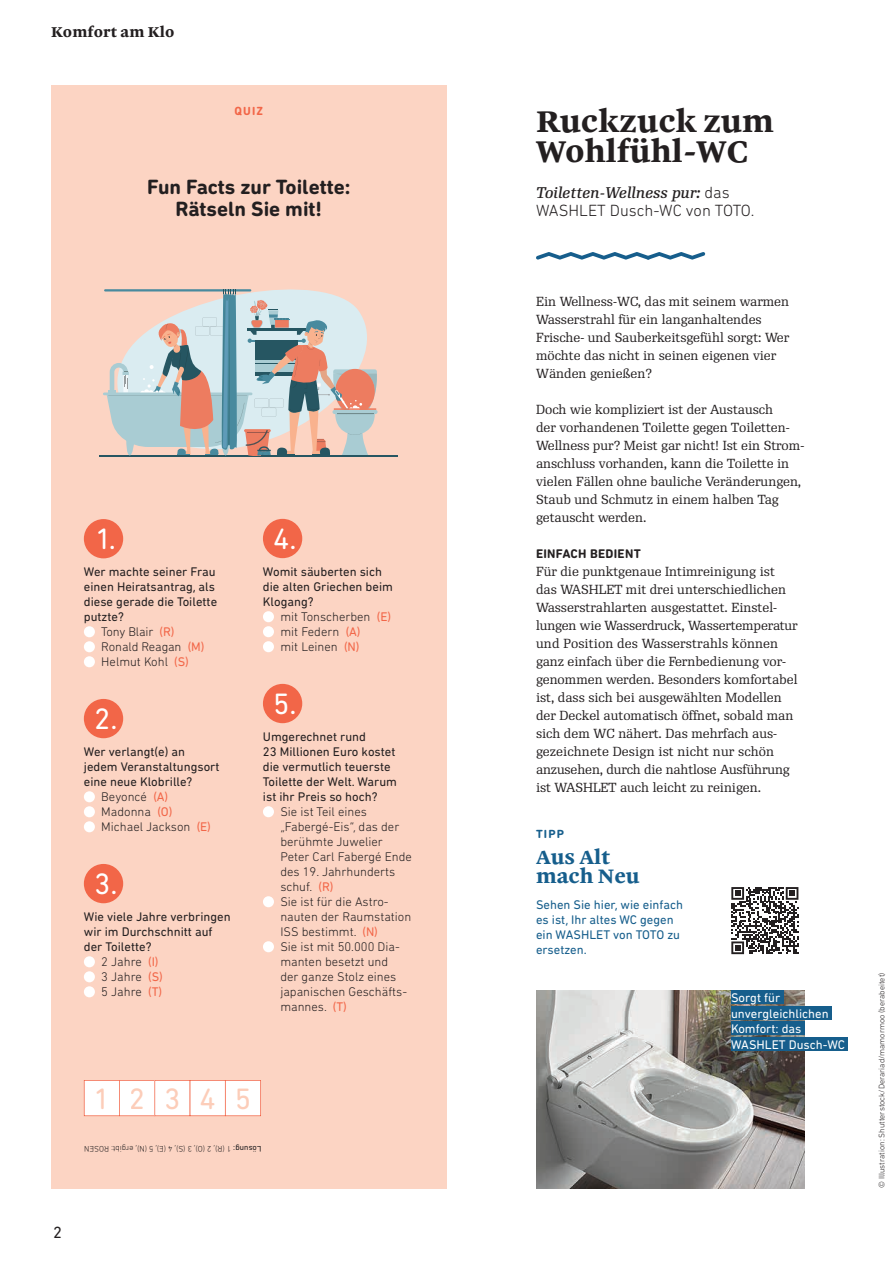
<style>
.page{position:relative;width:893px;height:1263px;background:#fff}
.page>*{position:absolute;margin:0;border:0;box-sizing:border-box;transform-origin:0 0}
.t1{font:700 30px/30px "Malabar LTW02";color:#231f20}
.t2{font:30px "DIN Next Rounded LT Pro";color:#fff}
.t3{font:30px "DIN Next Rounded LT Pro";letter-spacing:.635em;color:#fccdb9}
.t4{font:700 21px/22.5px "DIN Next Rounded LT Pro";color:#231f20;text-align:center}
.t5{font:700 19.5px/19.5px "Malabar LTW02";color:#165e8c}
.t6{font:300 16.5px "DIN Next Rounded LT Pro";color:#231f20}
.t7{font:16.5px "DIN Next Rounded LT Pro";color:#231f20}
.t8{font:italic 15px "Re Public Text";color:#231f20}
.t9{font:700 14.25px "Malabar LTW02";letter-spacing:.01em;color:#231f20}
.t10{font:12.75px/18px "Re Public";color:#231f20}
.t11{font:300 12.75px/15px "DIN Next Rounded LT Pro";color:#231f20}
.t12{font:12.75px/15px "DIN Next Rounded LT Pro";color:#231f20}
.t13{font:12.75px/15px "DIN Next Rounded LT Pro";color:#165e8c}
.t14{font:12.75px/15.8px "DIN Next Rounded LT Pro";color:#fff}
.t15{font:700 12.75px "DIN Next Rounded LT Pro";letter-spacing:.02em;color:#231f20}
.t16{font:700 12px "DIN Next Rounded LT Pro";color:#f26648}
.t17{font:700 12px "DIN Next Rounded LT Pro";color:#165e8c}
.t18{font:300 8.25px "DIN Next Rounded LT Pro";color:#231f20}
.s1{font-weight:400;color:#f26648}
.s2{font-weight:400}
.s3{font-family:"DIN Next Rounded LT Pro";font-weight:300;font-style:normal;font-size:16.5px}
</style>
<div class="page">
<div style="left:51px;top:85px;width:395px;height:1103px;background:#fcd4c3"></div>
<div style="left:84px;top:519px;width:39px;height:39px;background:#f26648;border-radius:50%"></div>
<div style="left:84px;top:626px;width:11px;height:11px;background:#fff;border-radius:50%"></div>
<div style="left:84px;top:641px;width:11px;height:11px;background:#fff;border-radius:50%"></div>
<div style="left:84px;top:656px;width:11px;height:11px;background:#fff;border-radius:50%"></div>
<div style="left:84px;top:699px;width:39px;height:39px;background:#f26648;border-radius:50%"></div>
<div style="left:84px;top:791px;width:11px;height:11px;background:#fff;border-radius:50%"></div>
<div style="left:84px;top:806px;width:11px;height:11px;background:#fff;border-radius:50%"></div>
<div style="left:84px;top:821px;width:11px;height:11px;background:#fff;border-radius:50%"></div>
<div style="left:84px;top:864px;width:39px;height:39px;background:#f26648;border-radius:50%"></div>
<div style="left:84px;top:956px;width:11px;height:11px;background:#fff;border-radius:50%"></div>
<div style="left:84px;top:971px;width:11px;height:11px;background:#fff;border-radius:50%"></div>
<div style="left:84px;top:986px;width:11px;height:11px;background:#fff;border-radius:50%"></div>
<div style="left:263px;top:519px;width:39px;height:39px;background:#f26648;border-radius:50%"></div>
<div style="left:263px;top:611px;width:11px;height:11px;background:#fff;border-radius:50%"></div>
<div style="left:263px;top:626px;width:11px;height:11px;background:#fff;border-radius:50%"></div>
<div style="left:263px;top:641px;width:11px;height:11px;background:#fff;border-radius:50%"></div>
<div style="left:263px;top:684px;width:39px;height:39px;background:#f26648;border-radius:50%"></div>
<div style="left:263px;top:806px;width:11px;height:11px;background:#fff;border-radius:50%"></div>
<div style="left:263px;top:896px;width:11px;height:11px;background:#fff;border-radius:50%"></div>
<div style="left:263px;top:941px;width:11px;height:11px;background:#fff;border-radius:50%"></div>
<svg style="left:84px;top:1080px;width:177px;height:36px"></svg>
<div style="left:97px;top:1089px;width:7px;height:20px;background:#fff"></div>
<div style="left:131px;top:1089px;width:12px;height:20px;background:#fff"></div>
<div style="left:166px;top:1089px;width:12px;height:21px;background:#fff"></div>
<div style="left:201px;top:1089px;width:14px;height:20px;background:#fff"></div>
<div style="left:238px;top:1089px;width:11px;height:21px;background:#fff"></div>
<svg style="left:99px;top:291px;width:290px;height:166px"></svg>
<hr style="left:100px;top:455px;width:162px;height:1px;background:#265662">
<hr style="left:103px;top:392px;width:149px;height:3px;background:#a9ccd3">
<hr style="left:261px;top:455px;width:137px;height:1px;background:#265662">
<hr style="left:104px;top:289px;width:147px;height:2px;background:#488a9e">
<svg style="left:106px;top:289px;width:272px;height:167px"></svg>
<svg style="left:536px;top:252px;width:169px;height:8px"></svg>
<img style="left:536px;top:990px;width:269px;height:198px">
<div style="left:731px;top:990px;width:52px;height:14px;background:#165e8c"></div>
<div style="left:731px;top:1006px;width:101px;height:13px;background:#165e8c"></div>
<div style="left:731px;top:1021px;width:74px;height:14px;background:#165e8c"></div>
<div style="left:731px;top:1037px;width:117px;height:14px;background:#165e8c"></div>
<svg style="left:731px;top:887px;width:67px;height:67px"></svg>
<p class="t9" style="left:51px;top:21px;width:125px">Komfort am Klo</p>
<p class="t16" style="left:234px;top:104px;width:30px">QUIZ</p>
<h2 class="t4" style="left:147px;top:175px;width:205px">Fun Facts zur Toilette:<br>Rätseln Sie mit!</h2>
<h1 class="t2" style="left:96px;top:522px;width:22px">1.</h1>
<p class="t12" style="left:84px;top:564px;width:133px">Wer machte seiner Frau</p>
<p class="t12" style="left:84px;top:579px;width:133px">einen Heiratsantrag, als</p>
<p class="t12" style="left:84px;top:594px;width:135px">diese gerade die Toilette</p>
<p class="t12" style="left:84px;top:609px;width:41px">putzte?</p>
<p class="t11" style="left:101px;top:624px;width:75px">Tony Blair <span class="s1">(R)</span></p>
<p class="t11" style="left:101px;top:639px;width:105px">Ronald Reagan <span class="s1">(M)</span></p>
<p class="t11" style="left:101px;top:654px;width:89px">Helmut Kohl <span class="s1">(S)</span></p>
<h1 class="t2" style="left:94px;top:702px;width:25px">2.</h1>
<p class="t12" style="left:84px;top:744px;width:103px">Wer verlangt(e) an</p>
<p class="t12" style="left:84px;top:759px;width:137px">jedem Veranstaltungsort</p>
<p class="t12" style="left:84px;top:774px;width:110px">eine neue Klobrille?</p>
<p class="t11" style="left:101px;top:789px;width:68px">Beyoncé <span class="s1">(A)</span></p>
<p class="t11" style="left:101px;top:804px;width:73px">Madonna <span class="s1">(O)</span></p>
<p class="t11" style="left:101px;top:819px;width:111px">Michael Jackson <span class="s1">(E)</span></p>
<h1 class="t2" style="left:94px;top:867px;width:25px">3.</h1>
<p class="t12" style="left:84px;top:909px;width:148px">Wie viele Jahre verbringen</p>
<p class="t12" style="left:84px;top:924px;width:130px">wir im Durchschnitt auf</p>
<p class="t12" style="left:84px;top:939px;width:69px">der Toilette?</p>
<p class="t11" style="left:101px;top:954px;width:59px">2 Jahre <span class="s1">(I)</span></p>
<p class="t11" style="left:101px;top:969px;width:63px">3 Jahre <span class="s1">(S)</span></p>
<p class="t11" style="left:101px;top:984px;width:62px">5 Jahre <span class="s1">(T)</span></p>
<h1 class="t2" style="left:273px;top:522px;width:25px">4.</h1>
<p class="t12" style="left:263px;top:564px;width:132px">Womit säuberten sich die alten Griechen beim<br>Klogang?</p>
<p class="t11" style="left:280px;top:609px;width:112px">mit Tonscherben <span class="s1">(E) </span>mit Federn <span class="s1">(A)<br></span>mit Leinen <span class="s1">(N)</span></p>
<h1 class="t2" style="left:273px;top:687px;width:25px">5.</h1>
<p class="t12" style="left:263px;top:729px;width:136px">Umgerechnet rund<br>23 Millionen Euro kostet die vermutlich teuerste<br>Toilette der Welt. Warum ist ihr Preis so hoch?</p>
<p class="t11" style="left:280px;top:804px;width:133px">Sie ist Teil eines „Fabergé-Eis“, das der berühmte Juwelier<br>Peter Carl Fabergé Ende des 19. Jahrhunderts schuf. <span class="s1">(R)<br></span>Sie ist für die Astro&shy;nauten der Raumstation<br>ISS bestimmt. <span class="s1">(N)<br></span>Sie ist mit 50.000 Dia&shy;manten besetzt und<br>der ganze Stolz eines japanischen Geschäfts&shy;mannes. <span class="s1">(T)</span></p>
<h1 class="t3" style="left:94px;top:1082px;width:159px">12345</h1>
<p class="t18" style="left:261px;top:1153px;width:179px;rotate:-180deg"><span class="s2">Lösung:</span> 1 (R), 2 (O), 3 (S), 4 (E), 5 (N), ergibt: ROSEN</p>
<p class="t7" style="left:53px;top:1223px;width:10px">2</p>
<h1 class="t1" style="left:536px;top:105px;width:239px">Ruckzuck zum<br>Wohlfühl-WC</h1>
<p class="t8" style="left:536px;top:184px;width:195px">Toiletten-Wellness pur: <span class="s3">das</span></p>
<p class="t6" style="left:536px;top:201px;width:220px">WASHLET Dusch-WC von TOTO.</p>
<p class="t10" style="left:536px;top:292px;width:255px">Ein Wellness-WC, das mit seinem warmen Wasserstrahl für ein langanhaltendes Frische- und Sauberkeitsgefühl sorgt: Wer möchte das nicht in seinen eigenen vier Wänden genießen?</p>
<p class="t10" style="left:536px;top:400px;width:270px">Doch wie kompliziert ist der Austausch<br>der vorhandenen Toilette gegen Toiletten-Wellness pur? Meist gar nicht! Ist ein Strom&shy;anschluss vorhanden, kann die Toilette in vielen Fällen ohne bauliche Veränderungen, Staub und Schmutz in einem halben Tag getauscht werden.</p>
<p class="t15" style="left:536px;top:546px;width:106px">EINFACH BEDIENT</p>
<p class="t10" style="left:536px;top:563px;width:263px">Für die punktgenaue Intimreinigung ist das WASHLET mit drei unterschiedlichen Wasser strahlarten ausgestattet. Einstel&shy;lungen wie Wasserdruck, Wassertemperatur und Position des Wasserstrahls können ganz einfach über die Fernbedienung vor&shy;genommen werden. Besonders komfortabel ist, dass sich bei ausgewählten Modellen der Deckel automatisch öffnet, sobald man sich dem WC nähert. Das mehrfach aus&shy;gezeichnete Design ist nicht nur schön anzusehen, durch die nahtlose Ausführung ist WASHLET auch leicht zu reinigen.</p>
<p class="t17" style="left:536px;top:827px;width:30px">TIPP</p>
<h3 class="t5" style="left:536px;top:847px;width:105px">Aus Alt mach Neu</h3>
<p class="t13" style="left:536px;top:897px;width:149px">Sehen Sie hier, wie einfach es ist, Ihr altes WC gegen ein WASHLET von TOTO zu ersetzen.</p>
<p class="t14" style="left:731px;top:990px;width:115px">Sorgt für unvergleichlichen<br>Komfort: das<br>WASHLET Dusch-WC</p>
<p class="t18" style="left:877px;top:1188px;width:217px;rotate:-90deg">© Illustration: Shutterstock/Derariad/mamormoo (berabeitet)</p>
</div>
